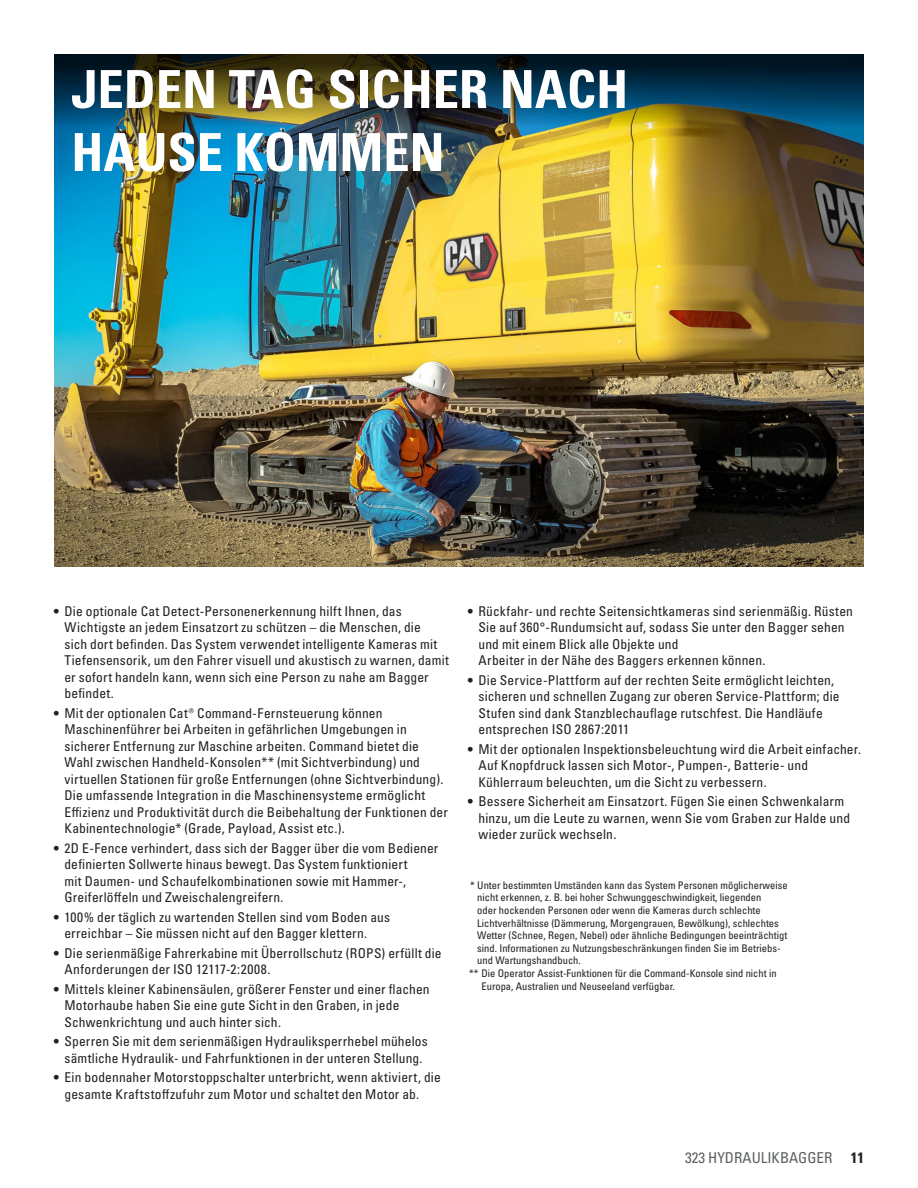
<style>
.page{position:relative;width:918px;height:1188px;background:#fff}
.page>*{position:absolute;margin:0;border:0;box-sizing:border-box;transform-origin:0 0}
.Feature_Title{font:52.5px/63px "Univers LTCYR 67 Bold Cond";color:#fff}
.Running_footer-RH{font:condensed 15px "Univers LTCYR 57";color:#5d6163}
.t1{font:condensed 13.5px/16.5px "Univers LTCYR 57";letter-spacing:.01em;color:#231f20}
.t2{font:condensed 10.5px/12.6px "Univers LTCYR 57";color:#231f20}
.s1{font-family:"Univers LTCYR 67 Bold Cond";font-stretch:normal;color:#231f20}
</style>
<div class="page">
<img style="left:54px;top:239px;width:810px;height:328px">
<img style="left:54px;top:54px;width:810px;height:185px">
<p class="Feature_Title" style="left:71px;top:57px;width:558px">JEDEN TAG SICHER NACH<br>HAUSE KOMMEN</p>
<p class="t1" style="left:64px;top:602px;width:386px;text-indent:-10px">• Die optionale Cat Detect-Personenerkennung hilft Ihnen, das Wichtigste an jedem Einsatzort zu schützen – die Menschen, die<br>sich dort befinden. Das System verwendet intelligente Kameras mit Tiefensensorik, um den Fahrer visuell und akustisch zu warnen, damit er sofort handeln kann, wenn sich eine Person zu nahe am Bagger befindet.</p>
<p class="t1" style="left:64px;top:704px;width:385px;text-indent:-10px">• Mit der optionalen Cat® Command-Fernsteuerung können Maschinenführer bei Arbeiten in gefährlichen Umgebungen in sicherer Entfernung zur Maschine arbeiten. Command bietet die Wahl zwischen Handheld-Konsolen** (mit Sichtverbindung) und virtuellen Stationen für große Entfernungen (ohne Sichtverbindung).<br>Die umfassende Integration in die Maschinensysteme ermöglicht Effizienz und Produktivität durch die Beibehaltung der Funktionen der Kabinentechnologie* (Grade, Payload, Assist etc.).</p>
<p class="t1" style="left:64px;top:839px;width:375px;text-indent:-10px">• 2D E-Fence verhindert, dass sich der Bagger über die vom Bediener definierten Sollwerte hinaus bewegt. Das System funktioniert<br>mit Daumen- und Schaufelkombinationen sowie mit Hammer-, Greiferlöffeln und Zweischalengreifern.</p>
<p class="t1" style="left:64px;top:908px;width:327px;text-indent:-10px">• 100% der täglich zu wartenden Stellen sind vom Boden aus erreichbar – Sie müssen nicht auf den Bagger klettern.</p>
<p class="t1" style="left:64px;top:944px;width:379px;text-indent:-10px">• Die serienmäßige Fahrerkabine mit Überrollschutz (ROPS) erfüllt die<br>Anforderungen der ISO 12117-2:2008.</p>
<p class="t1" style="left:64px;top:980px;width:367px;text-indent:-10px">• Mittels kleiner Kabinensäulen, größerer Fenster und einer flachen<br>Motorhaube haben Sie eine gute Sicht in den Graben, in jede<br>Schwenkrichtung und auch hinter sich.</p>
<p class="t1" style="left:54px;top:1033px;width:375px;text-align:center">• Sperren Sie mit dem serienmäßigen Hydrauliksperrhebel mühelos sämtliche Hydraulik- und Fahrfunktionen in der unteren Stellung.</p>
<p class="t1" style="left:64px;top:1069px;width:378px;text-indent:-10px">• Ein bodennaher Motorstoppschalter unterbricht, wenn aktiviert, die gesamte Kraftstoffzufuhr zum Motor und schaltet den Motor ab.</p>
<p class="t1" style="left:478px;top:602px;width:376px;text-indent:-10px">• Rückfahr- und rechte Seitensichtkameras sind serienmäßig. Rüsten Sie auf 360°-Rundumsicht auf, sodass Sie unter den Bagger sehen und mit einem Blick alle Objekte und<br>Arbeiter in der Nähe des Baggers erkennen können.</p>
<p class="t1" style="left:478px;top:671px;width:363px;text-indent:-10px">• Die Service-Plattform auf der rechten Seite ermöglicht leichten, sicheren und schnellen Zugang zur oberen Service-Plattform; die Stufen sind dank Stanzblechauflage rutschfest. Die Handläufe entsprechen ISO 2867:2011</p>
<p class="t1" style="left:478px;top:740px;width:384px;text-indent:-10px">• Mit der optionalen Inspektionsbeleuchtung wird die Arbeit einfacher.<br>Auf Knopfdruck lassen sich Motor-, Pumpen-, Batterie- und<br>Kühlerraum beleuchten, um die Sicht zu verbessern.</p>
<p class="t1" style="left:478px;top:793px;width:373px;text-indent:-10px">• Bessere Sicherheit am Einsatzort. Fügen Sie einen Schwenkalarm hinzu, um die Leute zu warnen, wenn Sie vom Graben zur Halde und wieder zurück wechseln.</p>
<p class="t2" style="left:477px;top:879px;width:312px;text-indent:-7px">* Unter bestimmten Umständen kann das System Personen möglicherweise nicht erkennen, z. B. bei hoher Schwunggeschwindigkeit, liegenden<br>oder hockenden Personen oder wenn die Kameras durch schlechte Lichtverhältnisse (Dämmerung, Morgengrauen, Bewölkung), schlechtes Wetter (Schnee, Regen, Nebel) oder ähnliche Bedingungen beeinträchtigt sind. Informationen zu Nutzungsbeschränkungen finden Sie im Betriebs&shy;und Wartungshandbuch.</p>
<p class="t2" style="left:482px;top:967px;width:297px;text-indent:-12px">** Die Operator Assist-Funktionen für die Command-Konsole sind nicht in<br>Europa, Australien und Neuseeland verfügbar.</p>
<p class="Running_footer-RH" style="left:685px;top:1148px;width:180px">323 HYDRAULIKBAGGER <span class="s1">11</span></p>
</div>
